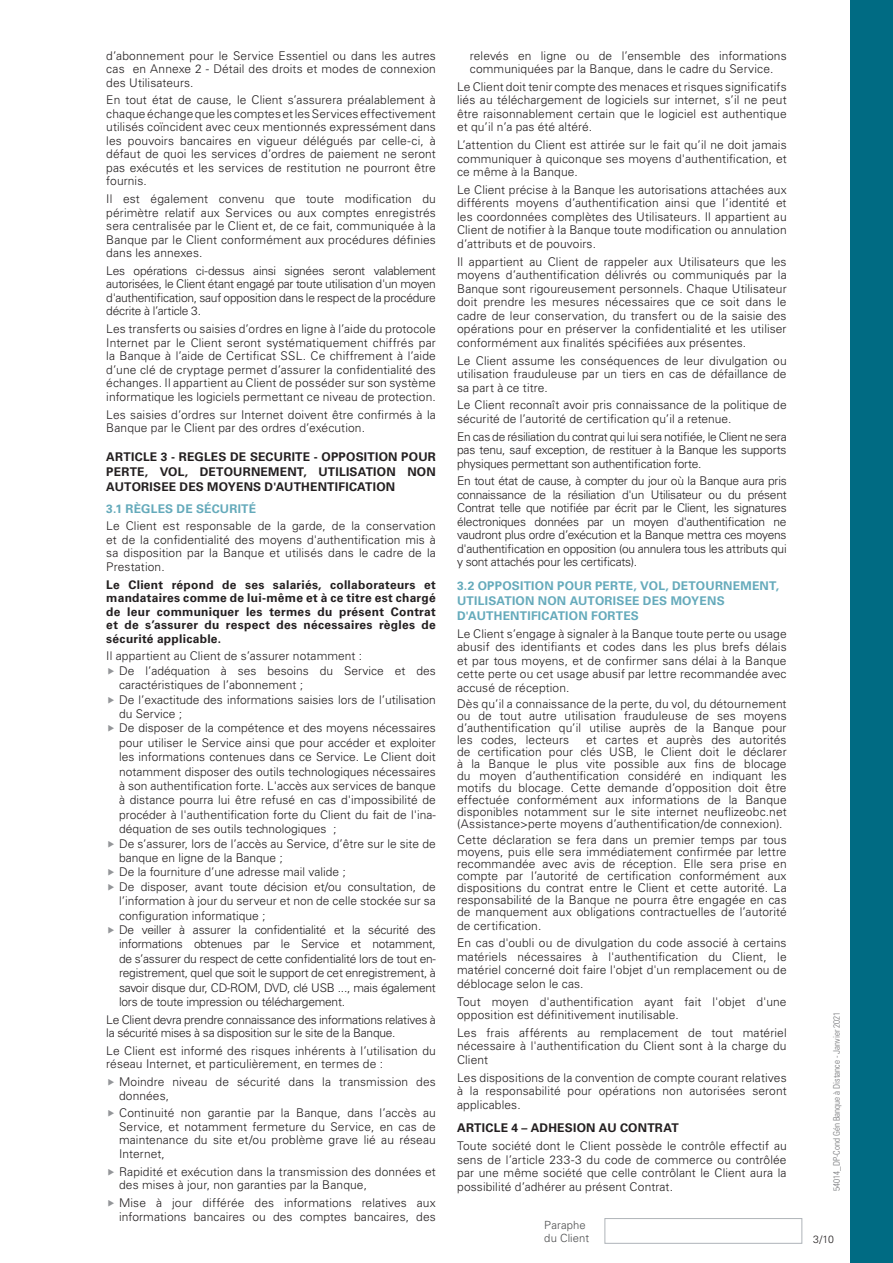
<style>
.page{position:relative;width:893px;height:1263px;background:#fff}
.page>*{position:absolute;margin:0;border:0;box-sizing:border-box;transform-origin:0 0}
.t1{font:300 12px/13.5px "Univers LT Std";letter-spacing:.005em;color:#231f20;text-align:justify}
.t2{font:700 12px/13.5px "Univers LT Std";letter-spacing:.02em;color:#231f20;text-align:justify}
.t3{font:700 12px/15px "Univers LT Std";letter-spacing:.02em;color:#65aabb}
.t4{font:300 12px/13.5px "Univers LT Std";letter-spacing:-.02em;color:#231f20}
.t5{font:300 11.25px/13.5px "Univers LT Std";letter-spacing:.01em;color:#4b4c4d}
.t6{font:300 10.5px "Univers LT Std";color:#231f20}
.t7{font:300 condensed 9px "Univers LT Std";color:#717275}
</style>
<div class="page">
<div style="left:850px;top:0;width:43px;height:1263px;background:#006b83"></div>
<div style="left:604px;top:1218px;width:198px;height:26px;border:1px solid #afb4b9"></div>
<p class="t1" style="left:106px;top:49px;width:331px">d’abonnement pour le Service Essentiel ou dans les autres cas en Annexe 2 - Détail des droits et modes de connexion des Utilisateurs.</p>
<p class="t1" style="left:106px;top:93px;width:331px">En tout état de cause, le Client s’assurera préalablement à chaque échange que les comptes et les Services effectivement utilisés coïncident avec ceux mentionnés expressément dans les pouvoirs bancaires en vigueur délégués par celle-ci, à défaut de quoi les services d’ordres de paiement ne seront pas exécutés et les services de restitution ne pourront être fournis.</p>
<p class="t1" style="left:106px;top:192px;width:331px">Il est également convenu que toute modification du périmètre relatif aux Services ou aux comptes enregistrés sera centralisée par le Client et, de ce fait, communiquée à la Banque par le Client conformément aux procédures définies dans les annexes.</p>
<p class="t1" style="left:106px;top:264px;width:331px">Les opérations ci-dessus ainsi signées seront valablement autorisées, le Client étant engagé par toute utilisation d'un moyen d'authentification, sauf opposition dans le respect de la procédure décrite à l’article 3.</p>
<p class="t1" style="left:106px;top:322px;width:331px">Les transferts ou saisies d’ordres en ligne à l’aide du protocole Internet par le Client seront systématiquement chiffrés par la Banque à l’aide de Certificat SSL. Ce chiffrement à l’aide d’une clé de cryptage permet d’assurer la confidentialité des échanges. Il appartient au Client de posséder sur son système informatique les logiciels permettant ce niveau de protection.</p>
<p class="t1" style="left:106px;top:407px;width:331px">Les saisies d’ordres sur Internet doivent être confirmés à la<br>Banque par le Client par des ordres d’exécution.</p>
<p class="t2" style="left:106px;top:449px;width:331px;line-height:15px">ARTICLE 3 - REGLES DE SECURITE - OPPOSITION POUR PERTE, VOL, DETOURNEMENT, UTILISATION NON AUTORISEE DES MOYENS D'AUTHENTIFICATION</p>
<p class="t3" style="left:106px;top:501px;width:151px">3.1 RÈGLES DE SÉCURITÉ</p>
<p class="t1" style="left:106px;top:519px;width:331px">Le Client est responsable de la garde, de la conservation et de la confidentialité des moyens d'authentification mis à sa disposition par la Banque et utilisés dans le cadre de la Prestation.</p>
<p class="t2" style="left:106px;top:578px;width:331px">Le Client répond de ses salariés, collaborateurs et mandataires comme de lui-même et à ce titre est chargé de leur communiquer les termes du présent Contrat et de s’assurer du respect des nécessaires règles de sécurité applicable.</p>
<p class="t1" style="left:119px;top:649px;width:318px;line-height:14.4px;text-align:left;text-indent:-13px">Il appartient au Client de s’assurer notamment :<br>De l’adéquation à ses besoins du Service et des caractéristiques de l’abonnement ;<br>De l’exactitude des informations saisies lors de l’utilisation du Service ;<br>De disposer de la compétence et des moyens nécessaires pour utiliser le Service ainsi que pour accéder et exploiter les informations contenues dans ce Service. Le Client doit notamment disposer des outils technologiques nécessaires à son authentification forte. L'accès aux services de banque à distance pourra lui être refusé en cas d'impossibilité de procéder à l'authentification forte du Client du fait de l'ina&shy;déquation de ses outils technologiques ;<br>De s’assurer, lors de l’accès au Service, d’être sur le site de banque en ligne de la Banque ;<br>De la fourniture d’une adresse mail valide ;<br>De disposer, avant toute décision et/ou consultation, de l’information à jour du serveur et non de celle stockée sur sa configuration informatique ;<br>De veiller à assurer la confidentialité et la sécurité des informations obtenues par le Service et notamment, de s’assurer du respect de cette confidentialité lors de tout en&shy;registrement, quel que soit le support de cet enregistrement, à savoir disque dur, CD-ROM, DVD, clé USB ..., mais également lors de toute impression ou téléchargement.</p>
<p class="t4" style="left:106px;top:1013px;width:331px">Le Client devra prendre connaissance des informations relatives à la sécurité mises à sa disposition sur le site de la Banque.</p>
<p class="t1" style="left:106px;top:1044px;width:331px">Le Client est informé des risques inhérents à l’utilisation du réseau Internet, et particulièrement, en termes de :</p>
<p class="t1" style="left:119px;top:1075px;width:318px">Moindre niveau de sécurité dans la transmission des données,</p>
<p class="t1" style="left:119px;top:1106px;width:318px">Continuité non garantie par la Banque, dans l’accès au Service, et notamment fermeture du Service, en cas de maintenance du site et/ou problème grave lié au réseau Internet,</p>
<p class="t1" style="left:119px;top:1165px;width:318px">Rapidité et exécution dans la transmission des données et des mises à jour, non garanties par la Banque,</p>
<p class="t1" style="left:119px;top:1196px;width:318px">Mise à jour différée des informations relatives aux informations bancaires ou des comptes bancaires, des</p>
<p class="t1" style="left:470px;top:49px;width:318px">relevés en ligne ou de l’ensemble des informations communiquées par la Banque, dans le cadre du Service.</p>
<p class="t1" style="left:457px;top:80px;width:331px">Le Client doit tenir compte des menaces et risques significatifs liés au téléchargement de logiciels sur internet, s’il ne peut être raisonnablement certain que le logiciel est authentique et qu’il n’a pas été altéré.</p>
<p class="t1" style="left:457px;top:138px;width:331px">L’attention du Client est attirée sur le fait qu’il ne doit jamais communiquer à quiconque ses moyens d'authentification, et ce même à la Banque.</p>
<p class="t1" style="left:457px;top:183px;width:331px">Le Client précise à la Banque les autorisations attachées aux différents moyens d’authentification ainsi que l’identité et les coordonnées complètes des Utilisateurs. Il appartient au Client de notifier à la Banque toute modification ou annulation d’attributs et de pouvoirs.</p>
<p class="t1" style="left:457px;top:255px;width:331px">Il appartient au Client de rappeler aux Utilisateurs que les moyens d’authentification délivrés ou communiqués par la Banque sont rigoureusement personnels. Chaque Utilisateur doit prendre les mesures nécessaires que ce soit dans le cadre de leur conservation, du transfert ou de la saisie des opérations pour en préserver la confidentialité et les utiliser conformément aux finalités spécifiées aux présentes.</p>
<p class="t1" style="left:457px;top:353px;width:331px">Le Client assume les conséquences de leur divulgation ou utilisation frauduleuse par un tiers en cas de défaillance de sa part à ce titre.</p>
<p class="t1" style="left:457px;top:398px;width:331px">Le Client reconnaît avoir pris connaissance de la politique de sécurité de l’autorité de certification qu’il a retenue.</p>
<p class="t1" style="left:457px;top:429px;width:331px">En cas de résiliation du contrat qui lui sera notifiée, le Client ne sera pas tenu, sauf exception, de restituer à la Banque les supports physiques permettant son authentification forte.</p>
<p class="t1" style="left:457px;top:474px;width:331px">En tout état de cause, à compter du jour où la Banque aura pris connaissance de la résiliation d'un Utilisateur ou du présent Contrat telle que notifiée par écrit par le Client, les signatures électroniques données par un moyen d'authentification ne vaudront plus ordre d’exécution et la Banque mettra ces moyens d'authentification en opposition (ou annulera tous les attributs qui y sont attachés pour les certificats).</p>
<p class="t3" style="left:457px;top:578px;width:323px">3.2 OPPOSITION POUR PERTE, VOL, DETOURNEMENT,<br>UTILISATION NON AUTORISEE DES MOYENS<br>D'AUTHENTIFICATION FORTES</p>
<p class="t1" style="left:457px;top:626px;width:331px">Le Client s’engage à signaler à la Banque toute perte ou usage abusif des identifiants et codes dans les plus brefs délais et par tous moyens, et de confirmer sans délai à la Banque cette perte ou cet usage abusif par lettre recommandée avec accusé de réception.</p>
<p class="t1" style="left:457px;top:697px;width:331px;line-height:12px">Dès qu’il a connaissance de la perte, du vol, du détournement ou de tout autre utilisation frauduleuse de ses moyens d’authentification qu’il utilise auprès de la Banque pour les codes, lecteurs</p>
<p class="t1" style="left:457px;top:733px;width:331px;line-height:12px;text-indent:129px">et cartes et auprès des autorités de certification pour clés USB, le Client doit le déclarer à la Banque le plus vite possible aux fins de blocage du moyen d’authentification considéré en indiquant les motifs du blocage. Cette demande d’opposition doit être effectuée conformément aux informations de la Banque disponibles notamment sur le site internet neuflizeobc.net (Assistance&gt;perte moyens d’authentification/de connexion).</p>
<p class="t1" style="left:457px;top:834px;width:331px;line-height:12px">Cette déclaration se fera dans un premier temps par tous moyens, puis elle sera immédiatement confirmée par lettre recommandée avec avis de réception. Elle sera prise en compte par l’autorité de certification conformément aux dispositions du contrat entre le Client et cette autorité. La responsabilité de la Banque ne pourra être engagée en cas de manquement aux obligations contractuelles de l’autorité</p>
<p class="t1" style="left:457px;top:916px;width:331px;line-height:17.7px">de certification.<br>En cas d'oubli ou de divulgation du code associé à certains</p>
<p class="t1" style="left:457px;top:950px;width:331px">matériels nécessaires à l'authentification du Client, le matériel concerné doit faire l'objet d'un remplacement ou de déblocage selon le cas.</p>
<p class="t1" style="left:457px;top:994px;width:331px">Tout moyen d'authentification ayant fait l'objet d'une opposition est définitivement inutilisable.</p>
<p class="t1" style="left:457px;top:1026px;width:331px">Les frais afférents au remplacement de tout matériel nécessaire à l'authentification du Client sont à la charge du Client</p>
<p class="t1" style="left:457px;top:1070px;width:331px">Les dispositions de la convention de compte courant relatives à la responsabilité pour opérations non autorisées seront applicables.</p>
<p class="t2" style="left:457px;top:1121px;width:223px">ARTICLE 4 – ADHESION AU CONTRAT</p>
<p class="t1" style="left:457px;top:1139px;width:331px">Toute société dont le Client possède le contrôle effectif au sens de l’article 233-3 du code de commerce ou contrôlée par une même société que celle contrôlant le Client aura la possibilité d’adhérer au présent Contrat.</p>
<p class="t5" style="left:544px;top:1218px;width:46px">Paraphe du Client</p>
<p class="t7" style="left:831px;top:1191px;width:180px;rotate:-90deg">54014_DP-Cond Gén Banque à Distance - Janvier 2021</p>
<p class="t6" style="left:813px;top:1233px;width:22px">3/10</p>
</div>
